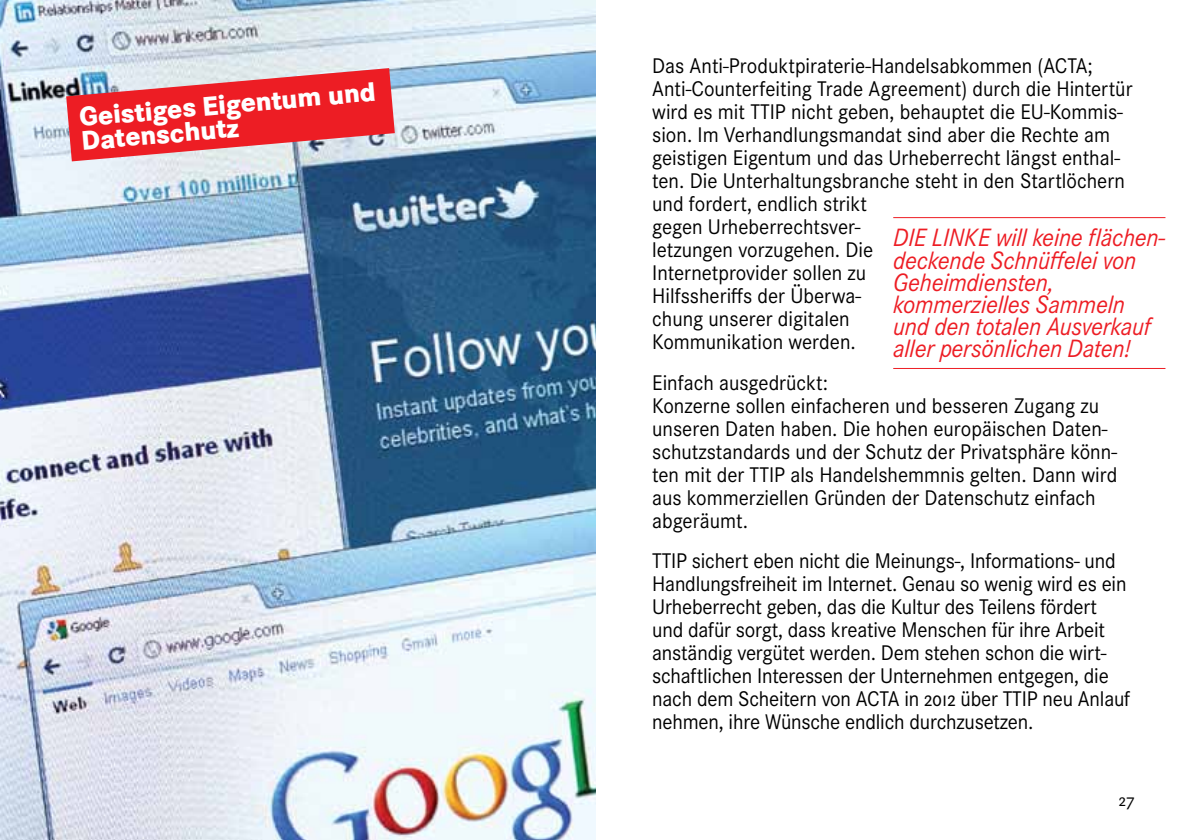
<style>
.page{position:relative;width:1191px;height:840px;background:#fff}
.page>*{position:absolute;margin:0;border:0;box-sizing:border-box;transform-origin:0 0}
.t1{font:800 28px/24px "Corporate S";color:#fff;scale:.95 1}
.t2{font:italic 26px/22px "Corporate S";letter-spacing:-.01em;color:#ed1d24;scale:.95 1}
.t3{font:22px/23px "Corporate S";color:#000;scale:.95 1}
.t4{font:18px "Corporate SSC";color:#000}
</style>
<div class="page">
<img style="left:0;top:0;width:595px;height:839px">
<svg style="left:66px;top:68px;width:329px;height:93px;background:#e45860"></svg>
<hr style="left:893px;top:217px;width:272px;height:1px;background:#ed1d24">
<hr style="left:893px;top:368px;width:272px;height:1px;background:#ed1d24">
<p class="t1" style="left:78px;top:106px;width:314px;rotate:-5deg">Geistiges Eigentum und<br>Datenschutz</p>
<p class="t3" style="left:652px;top:55px;width:507px">Das Anti-Produktpiraterie-Handelsabkommen (ACTA; Anti-Counterfeiting Trade Agreement) durch die Hintertür wird es mit TTIP nicht geben, behauptet die EU-Kommis&shy;sion. Im Verhandlungsmandat sind aber die Rechte am geistigen Eigentum und das Urheberrecht längst enthal&shy;ten. Die Unterhaltungsbranche steht in den Startlöchern und fordert, endlich strikt<br>gegen Urheberrechtsver-<br>letzungen vorzugehen. Die<br>Internetprovider sollen zu<br>Hilfssheriffs der Überwa-<br>chung unserer digitalen<br>Kommunikation werden.</p>
<p class="t3" style="left:652px;top:370px;width:491px">Einfach ausgedrückt:<br>Konzerne sollen einfacheren und besseren Zugang zu unseren Daten haben. Die hohen europäischen Daten&shy;schutzstandards und der Schutz der Privatsphäre könn&shy;ten mit der TTIP als Handelshemmnis gelten. Dann wird aus kommerziellen Gründen der Datenschutz einfach abgeräumt.</p>
<p class="t3" style="left:652px;top:548px;width:504px">TTIP sichert eben nicht die Meinungs-, Informations- und Handlungsfreiheit im Internet. Genau so wenig wird es ein Urheberrecht geben, das die Kultur des Teilens fördert und dafür sorgt, dass kreative Menschen für ihre Arbeit anständig vergütet werden. Dem stehen schon die wirt&shy;schaftlichen Interessen der Unternehmen entgegen, die nach dem Scheitern von ACTA in 2012 über TTIP neu Anlauf nehmen, ihre Wünsche endlich durchzusetzen.</p>
<p class="t2" style="left:893px;top:227px;width:288px">DIE LINKE will keine flächen&shy;deckende Schnüffelei von<br>Geheimdiensten, kommerzielles Sammeln und den totalen Ausverkauf aller persönlichen Daten!</p>
<p class="t4" style="left:1119px;top:789px;width:17px">27</p>
</div>
